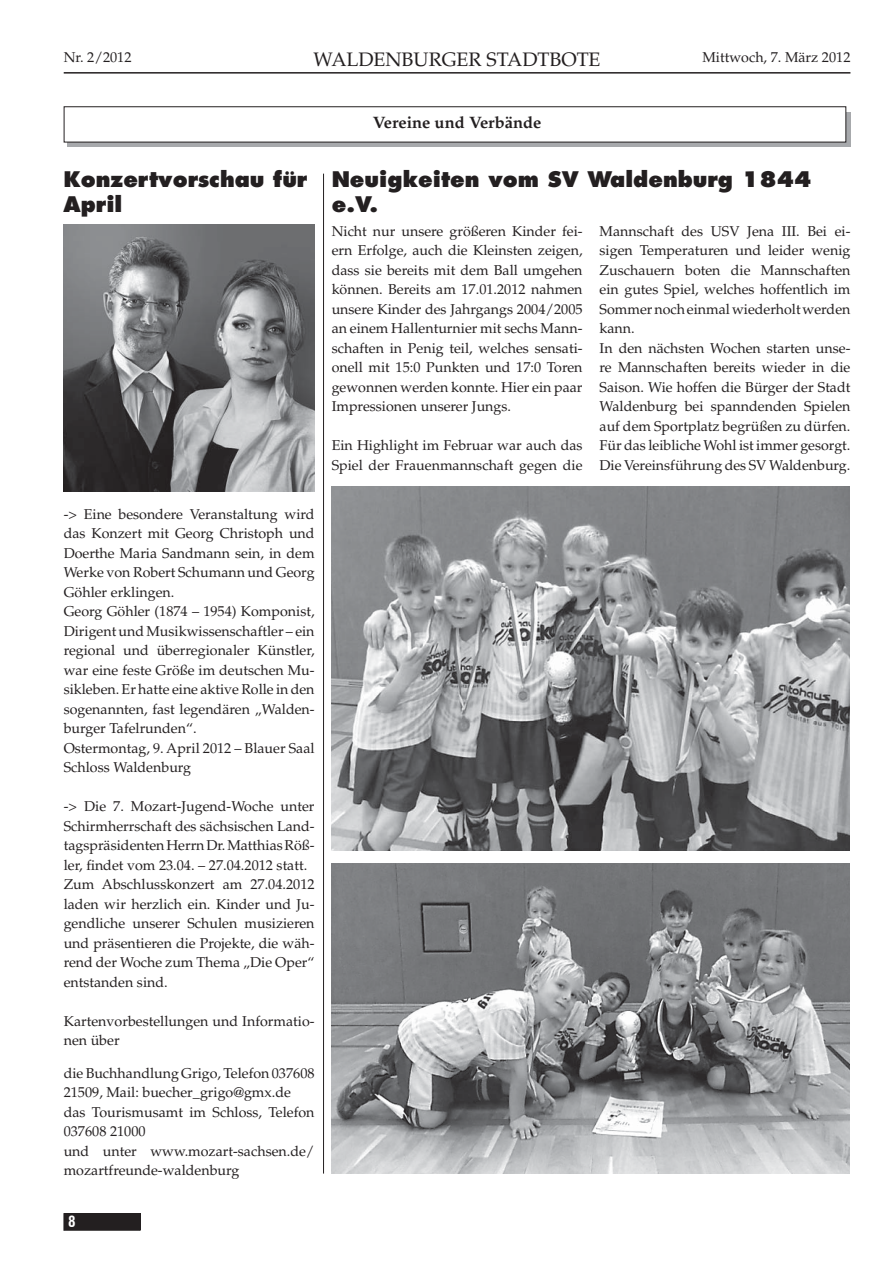
<style>
.page{position:relative;width:893px;height:1263px;background:#fff}
.page>*{position:absolute;margin:0;border:0;box-sizing:border-box;transform-origin:0 0}
.t1{font:800 21px/25.2px "Futura LT";color:#231f20}
.t2{font:19.5px "Palatino";color:#231f20}
.t3{font:700 16.5px "Palatino";color:#231f20}
.t4{font:700 condensed 15px "Swiss 721 BT";color:#fff}
.t5{font:14.25px/19.5px "Palatino";color:#231f20}
</style>
<div class="page">
<hr style="left:64px;top:72px;width:786px;height:2px;background:#231f20">
<div style="left:64px;top:1214px;width:76px;height:16px;background:#231f20"></div>
<div style="left:64px;top:1213px;width:76px;height:17px;border:1px solid #231f20"></div>
<hr style="left:323px;top:174px;width:1px;height:1000px;background:#231f20">
<div style="left:67px;top:113px;width:783px;height:34px;background:linear-gradient(to right,#a7a9ac,#a7a9ac)"></div>
<div style="left:64px;top:107px;width:782px;height:35px;background:#fff"></div>
<div style="left:64px;top:106px;width:782px;height:36px;border:1px solid #231f20"></div>
<img style="left:64px;top:225px;width:250px;height:267px">
<img style="left:332px;top:487px;width:517px;height:363px">
<img style="left:332px;top:863px;width:517px;height:311px">
<p class="t5" style="left:64px;top:49px;width:69px">Nr. 2/2012</p>
<h2 class="t2" style="left:314px;top:52px;width:288px">WALDENBURGER STADTBOTE</h2>
<p class="t5" style="left:702px;top:49px;width:150px">Mittwoch, 7. März 2012</p>
<h1 class="t1" style="left:64px;top:167px;width:245px">Konzertvorschau für<br>April</h1>
<p class="t5" style="left:64px;top:506px;width:252px">-&gt; Eine besondere Veranstaltung wird das Konzert mit Georg Christoph und Doerthe Maria Sandmann sein, in dem Werke von Robert Schumann und Georg Göhler erklingen.<br>Georg Göhler (1874 – 1954) Komponist, Dirigent und Musikwissenschaftler – ein regional und überregionaler Künstler, war eine feste Größe im deutschen Mu&shy;sikleben. Er hatte eine aktive Rolle in den sogenannten, fast legendären „Walden&shy;burger Tafelrunden“.<br>Ostermontag, 9. April 2012 – Blauer Saal Schloss Waldenburg</p>
<p class="t5" style="left:64px;top:798px;width:252px">-&gt; Die 7. Mozart-Jugend-Woche unter Schirmherrschaft des sächsischen Land&shy;tagspräsidenten Herrn Dr. Matthias Röß&shy;ler, findet vom 23.04. – 27.04.2012 statt.<br>Zum Abschlusskonzert am 27.04.2012 laden wir herzlich ein. Kinder und Ju&shy;gendliche unserer Schulen musizieren und präsentieren die Projekte, die wäh&shy;rend der Woche zum Thema „Die Oper“ entstanden sind.</p>
<p class="t5" style="left:64px;top:1013px;width:252px">Kartenvorbestellungen und Informatio&shy;nen über</p>
<p class="t5" style="left:64px;top:1065px;width:252px">die Buchhandlung Grigo, Telefon 037608<br>21509, Mail: buecher_grigo@gmx.de das Tourismusamt im Schloss, Telefon<br>037608 21000<br>und unter www.mozart-sachsen.de/ mozartfreunde-waldenburg</p>
<p class="t4" style="left:68px;top:1212px;width:9px">8</p>
<p class="t3" style="left:373px;top:116px;width:170px">Vereine und Verbände</p>
<h1 class="t1" style="left:332px;top:167px;width:482px">Neuigkeiten vom SV Waldenburg 1844 e.V.</h1>
<p class="t5" style="left:599px;top:223px;width:252px">Mannschaft des USV Jena III. Bei ei&shy;sigen Temperaturen und leider wenig Zuschauern boten die Mannschaften ein gutes Spiel, welches hoffentlich im Sommer noch einmal wiederholt werden kann.<br>In den nächsten Wochen starten unse&shy;re Mannschaften bereits wieder in die Saison. Wie hoffen die Bürger der Stadt Waldenburg bei spanndenden Spielen auf dem Sportplatz begrüßen zu dürfen.<br>Für das leibliche Wohl ist immer gesorgt.<br>Die Vereinsführung des SV Waldenburg.</p>
<p class="t5" style="left:332px;top:223px;width:252px;text-align:justify">Nicht nur unsere größeren Kinder fei&shy;ern Erfolge, auch die Kleinsten zeigen, dass sie bereits mit dem Ball umgehen können. Bereits am 17.01.2012 nahmen unsere Kinder des Jahrgangs 2004/2005 an einem Hallenturnier mit sechs Mann&shy;schaften in Penig teil, welches sensati&shy;onell mit 15:0 Punkten und 17:0 Toren gewonnen werden konnte. Hier ein paar Impressionen unserer Jungs.</p>
<p class="t5" style="left:332px;top:437px;width:252px">Ein Highlight im Februar war auch das<br>Spiel der Frauenmannschaft gegen die</p>
</div>
